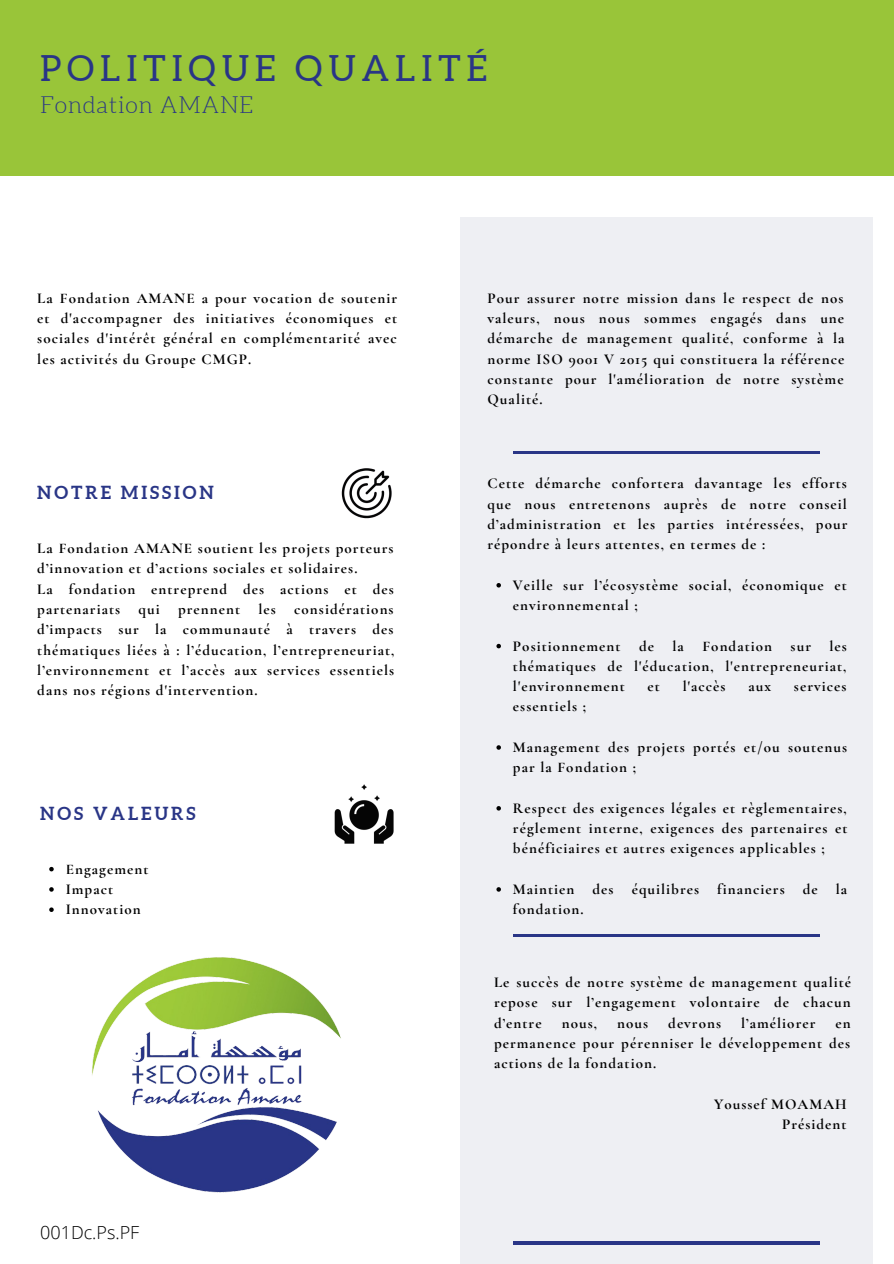
<style>
.page{position:relative;width:894px;height:1264px;background:#fff}
.page>*{position:absolute;margin:0;border:0;box-sizing:border-box;transform-origin:0 0}
.t1{font:36px "Aleo";letter-spacing:.16em;color:#293586}
.t2{font:300 23.25px "Aleo";letter-spacing:.03em;color:#293586}
.t3{font:700 18px "Aleo";letter-spacing:.16em;color:#293586}
.t4{font:300 18px "Open Sans";color:#000}
.t5{font:700 15px/20.2px "Cormorant Garamond";letter-spacing:.07em;color:#000;text-align:justify}
</style>
<div class="page">
<div style="left:0;top:0;width:893px;height:176px;background:#99c539"></div>
<div style="left:460px;top:218px;width:412px;height:1045px;background:#eeeff3"></div>
<hr style="left:513px;top:451px;width:306px;height:3px;background:#293586">
<hr style="left:513px;top:934px;width:306px;height:2px;background:#293586">
<hr style="left:513px;top:1241px;width:306px;height:3px;background:#293586">
<img style="left:92px;top:957px;width:249px;height:236px">
<img style="left:341px;top:468px;width:51px;height:51px">
<img style="left:334px;top:784px;width:60px;height:60px">
<svg style="left:496px;top:583px;width:5px;height:4px"></svg>
<svg style="left:496px;top:644px;width:5px;height:4px"></svg>
<svg style="left:496px;top:745px;width:5px;height:4px"></svg>
<svg style="left:496px;top:806px;width:5px;height:4px"></svg>
<svg style="left:496px;top:887px;width:5px;height:4px"></svg>
<svg style="left:49px;top:866px;width:5px;height:5px"></svg>
<svg style="left:49px;top:887px;width:5px;height:4px"></svg>
<svg style="left:49px;top:907px;width:5px;height:5px"></svg>
<p class="t1" style="left:40px;top:48px;width:449px">POLITIQUE QUALITÉ</p>
<p class="t2" style="left:40px;top:92px;width:215px">Fondation AMANE</p>
<p class="t5" style="left:37px;top:288px;width:361px">La Fondation AMANE a pour vocation de soutenir et d'accompagner des initiatives économiques et sociales d'intérêt général en complémentarité avec les activités du Groupe CMGP.</p>
<p class="t3" style="left:37px;top:482px;width:178px">NOTRE MISSION</p>
<p class="t5" style="left:37px;top:538px;width:357px">La Fondation AMANE soutient les projets porteurs d’innovation et d’actions sociales et solidaires.</p>
<p class="t5" style="left:37px;top:579px;width:358px">La fondation entreprend des actions et des partenariats qui prennent les considérations d’impacts sur la communauté à travers des thématiques liées à : l’éducation, l’entrepreneuriat, l’environnement et l’accès aux services essentiels dans nos régions d'intervention.</p>
<p class="t3" style="left:40px;top:802px;width:157px">NOS VALEURS</p>
<p class="t5" style="left:66px;top:858px;width:84px">Engagement</p>
<p class="t5" style="left:66px;top:879px;width:49px">Impact</p>
<p class="t5" style="left:66px;top:899px;width:76px">Innovation</p>
<p class="t4" style="left:40px;top:1220px;width:101px">001Dc.Ps.PF</p>
<p class="t5" style="left:487px;top:288px;width:358px">Pour assurer notre mission dans le respect de nos valeurs, nous nous sommes engagés dans une démarche de management qualité, conforme à la norme ISO 9001 V 2015 qui constituera la référence constante pour l'amélioration de notre système Qualité.</p>
<p class="t5" style="left:487px;top:473px;width:361px">Cette démarche confortera davantage les efforts que nous entretenons auprès de notre conseil d’administration et les parties intéressées, pour répondre à leurs attentes, en termes de :</p>
<p class="t5" style="left:513px;top:575px;width:335px">Veille sur l’écosystème social, économique et environnemental ;</p>
<p class="t5" style="left:513px;top:635px;width:335px">Positionnement de la Fondation sur les thématiques de l'éducation, l'entrepreneuriat, l'environnement</p>
<p class="t5" style="left:647px;top:676px;width:14px">et</p>
<p class="t5" style="left:682px;top:676px;width:44px">l'accès</p>
<p class="t5" style="left:748px;top:676px;width:24px">aux</p>
<p class="t5" style="left:793px;top:676px;width:54px">services</p>
<p class="t5" style="left:513px;top:696px;width:75px">essentiels ;</p>
<p class="t5" style="left:513px;top:737px;width:335px">Management des projets portés et/ou soutenus par la Fondation ;</p>
<p class="t5" style="left:513px;top:798px;width:336px">Respect des exigences légales et règlementaires, réglement interne, exigences des partenaires et bénéficiaires et autres exigences applicables ;</p>
<p class="t5" style="left:513px;top:879px;width:335px">Maintien des équilibres financiers de la fondation.</p>
<p class="t5" style="left:494px;top:972px;width:358px">Le succès de notre système de management qualité repose sur l’engagement volontaire de chacun d’entre</p>
<p class="t5" style="left:561px;top:1012px;width:37px">nous,</p>
<p class="t5" style="left:617px;top:1012px;width:33px">nous</p>
<p class="t5" style="left:668px;top:1012px;width:54px">devrons</p>
<p class="t5" style="left:741px;top:1012px;width:76px">l’améliorer</p>
<p class="t5" style="left:494px;top:1012px;width:358px;text-indent:341px">en permanence pour pérenniser le développement des actions de la fondation.</p>
<p class="t5" style="left:713px;top:1093px;width:134px">Youssef MOAMAH</p>
<p class="t5" style="left:781px;top:1114px;width:66px">Président</p>
</div>
